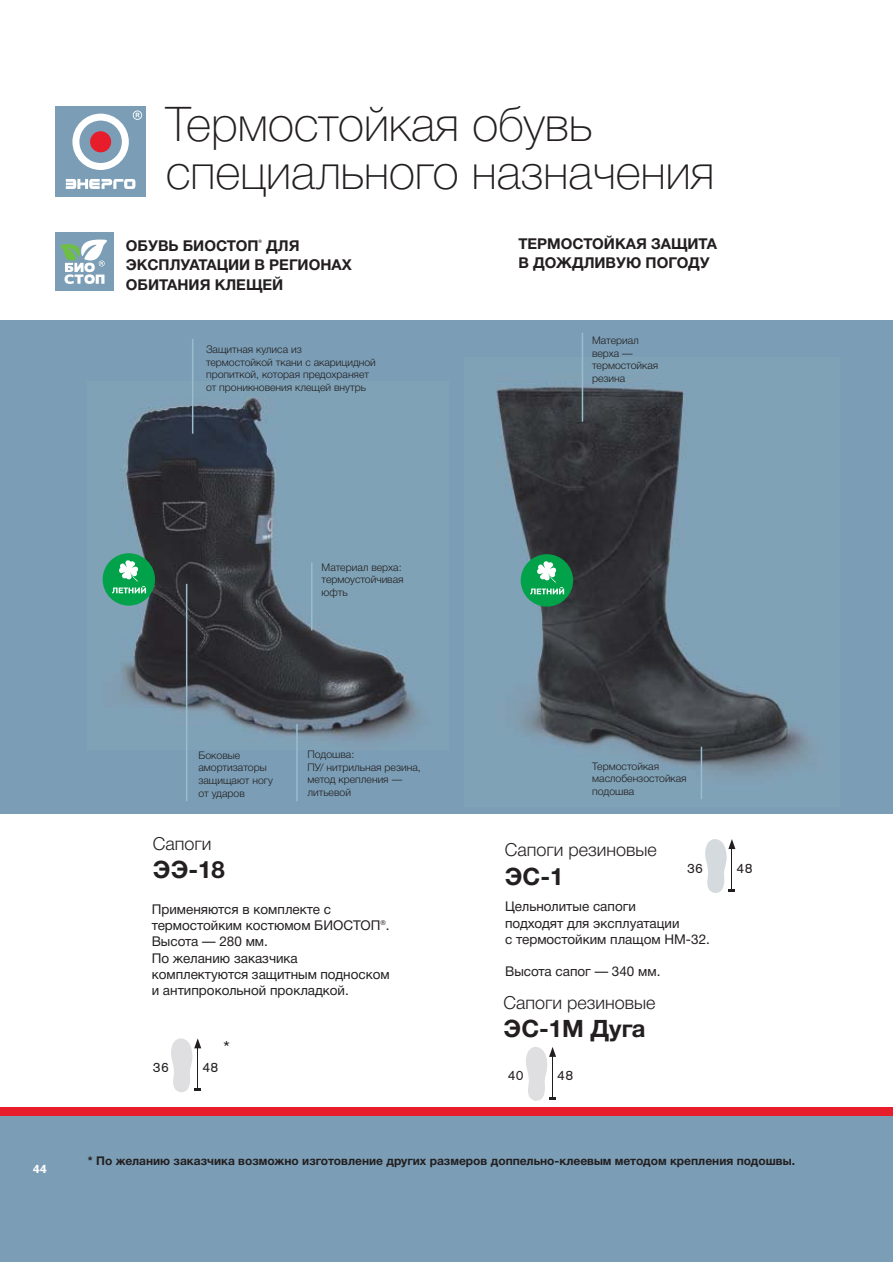
<style>
.page{position:relative;width:893px;height:1263px;background:#fff}
.page>*{position:absolute;margin:0;border:0;box-sizing:border-box;transform-origin:0 0}
.t1{font:100 48px/48px "Helvetica Neue Cyr";color:#231f20}
.t2{font:24px "Helvetica 7 Bold";color:#231f20}
.t3{font:18px "Helvetica 4 Light";color:#231f20}
.t4{font:18px "Helvetica 5 Normal";color:#231f20}
.t5{font:15px/19.5px "Helvetica 7 Bold";color:#231f20}
.t6{font:13.5px/16.2px "Helvetica 5 Normal";color:#231f20}
.t7{font:13.5px "Akzidenz Grotesk Pro";letter-spacing:.02em;color:#231f20}
.t8{font:12px "Helvetica 7 Bold";color:#231f20}
.t9{font:700 12px "Akzidenz Grotesk Pro";color:#fff}
.t10{font:10.5px/12.6px "Helvetica 4 Light";color:#231f20}
</style>
<div class="page">
<div style="left:0;top:1116px;width:892px;height:146px;background:#7b9eb6"></div>
<div style="left:0;top:1107px;width:892px;height:9px;background:#e71d2b"></div>
<div style="left:0;top:320px;width:892px;height:494px;background:#7b9eb6"></div>
<img style="left:102px;top:381px;width:317px;height:369px">
<img style="left:496px;top:358px;width:313px;height:442px">
<hr style="left:186px;top:584px;width:1px;height:217px;background:#9abccd">
<hr style="left:192px;top:339px;width:1px;height:95px;background:#9abccd">
<hr style="left:311px;top:563px;width:1px;height:67px;background:#9abccd">
<hr style="left:296px;top:724px;width:2px;height:77px;background:#9abccd">
<hr style="left:701px;top:747px;width:1px;height:52px;background:#9abccd">
<hr style="left:582px;top:333px;width:1px;height:89px;background:#9abccd">
<div style="left:56px;top:233px;width:58px;height:58px;background:#7b9eb6"></div>
<svg style="left:60px;top:239px;width:47px;height:45px"></svg>
<svg style="left:171px;top:1038px;width:30px;height:54px"></svg>
<svg style="left:526px;top:1047px;width:30px;height:54px"></svg>
<div style="left:103px;top:553px;width:52px;height:53px;background:#02a24a;border-radius:50%"></div>
<svg style="left:112px;top:560px;width:34px;height:33px"></svg>
<div style="left:521px;top:554px;width:52px;height:53px;background:#02a24a;border-radius:50%"></div>
<svg style="left:530px;top:561px;width:34px;height:33px"></svg>
<svg style="left:705px;top:839px;width:30px;height:54px"></svg>
<div style="left:56px;top:107px;width:90px;height:90px;background:#7b9eb6"></div>
<svg style="left:72px;top:111px;width:70px;height:59px"></svg>
<div style="left:90px;top:131px;width:21px;height:21px;background:#e71d2b;border-radius:50%"></div>
<svg style="left:66px;top:179px;width:69px;height:10px"></svg>
<h1 class="t1" style="left:166px;top:100px;width:550px">Термостойкая обувь специального назначения</h1>
<h3 class="t5" style="left:126px;top:236px;width:227px">ОБУВЬ БИОСТОП<sup>®</sup> ДЛЯ<br>ЭКСПЛУАТАЦИИ В РЕГИОНАХ<br>ОБИТАНИЯ КЛЕЩЕЙ</h3>
<p class="t10" style="left:206px;top:343px;width:171px">Защитная кулиса из<br>термостойкой ткани с акарицидной пропиткой, которая предохраняет от проникновения клещей внутрь</p>
<h3 class="t5" style="left:518px;top:234px;width:200px">ТЕРМОСТОЙКАЯ ЗАЩИТА<br>В ДОЖДЛИВУЮ ПОГОДУ</h3>
<p class="t10" style="left:592px;top:334px;width:68px">Материал верха — термостойкая резина</p>
<p class="t10" style="left:322px;top:561px;width:83px">Материал верха: термоустойчивая юфть</p>
<p class="t9" style="left:33px;top:1162px;width:15px">44</p>
<p class="t10" style="left:307px;top:748px;width:115px">Подошва:<br>ПУ/ нитрильная резина, метод крепления — литьевой</p>
<p class="t10" style="left:198px;top:749px;width:76px">Боковые амортизаторы защищают ногу от ударов</p>
<p class="t10" style="left:592px;top:760px;width:96px">Термостойкая маслобензостойкая подошва</p>
<h3 class="t3" style="left:153px;top:833px;width:60px">Сапоги</h3>
<h2 class="t2" style="left:153px;top:857px;width:73px">ЭЭ-18</h2>
<p class="t6" style="left:152px;top:901px;width:239px">Применяются в комплекте с термостойким костюмом БИОСТОП®.<br>Высота — 280 мм.<br>По желанию заказчика комплектуются защитным подноском и антипрокольной прокладкой.</p>
<h3 class="t4" style="left:224px;top:1038px;width:8px">*</h3>
<p class="t7" style="left:153px;top:1059px;width:18px">36</p>
<p class="t7" style="left:202px;top:1059px;width:18px">48</p>
<h3 class="t3" style="left:505px;top:840px;width:153px">Сапоги резиновые</h3>
<h2 class="t2" style="left:505px;top:863px;width:60px">ЭС-1</h2>
<p class="t7" style="left:687px;top:860px;width:18px">36</p>
<p class="t7" style="left:736px;top:860px;width:18px">48</p>
<p class="t6" style="left:505px;top:899px;width:206px">Цельнолитые сапоги<br>подходят для эксплуатации<br>с термостойким плащом НМ-32.</p>
<p class="t6" style="left:505px;top:964px;width:157px">Высота сапог — 340 мм.</p>
<h3 class="t3" style="left:503px;top:992px;width:153px">Сапоги резиновые</h3>
<h2 class="t2" style="left:503px;top:1016px;width:144px">ЭС-1М Дуга</h2>
<p class="t7" style="left:508px;top:1068px;width:18px">40</p>
<p class="t7" style="left:557px;top:1068px;width:18px">48</p>
<p class="t8" style="left:88px;top:1154px;width:708px">* По желанию заказчика возможно изготовление других размеров доппельно-клеевым методом крепления подошвы.</p>
</div>
